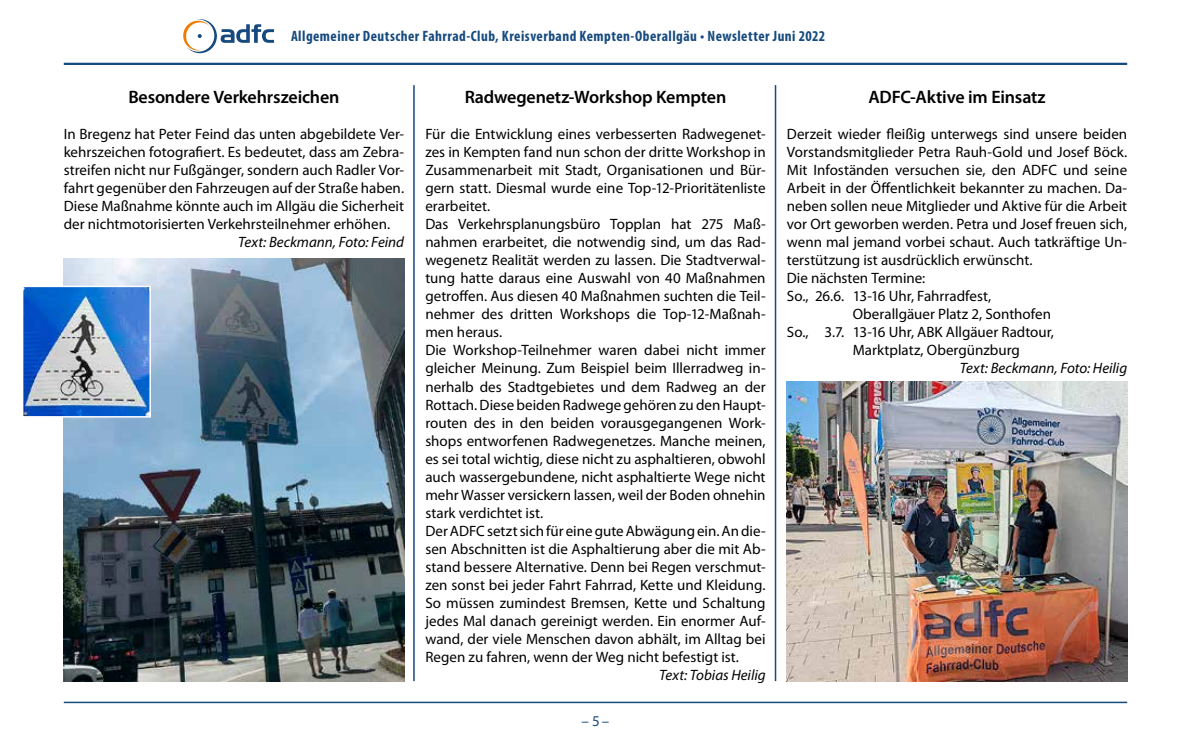
<style>
.page{position:relative;width:1191px;height:745px;background:#fff}
.page>*{position:absolute;margin:0;border:0;box-sizing:border-box;transform-origin:0 0}
.t1{font:600 18px "Myriad Pro";letter-spacing:-.01em;color:#000}
.t2{font:15px/18px "Myriad Pro";color:#000}
.t3{font:700 condensed 15px "Myriad Pro";letter-spacing:.03em;color:#164a7e}
.t4{font:italic 15px "Myriad Pro";color:#000}
.t5{font:15px "Myriad Pro";color:#164a7e}
</style>
<div class="page">
<hr style="left:64px;top:63px;width:1063px;height:2px;background:#164a7e">
<hr style="left:64px;top:701px;width:1063px;height:1px;background:#164a7e">
<svg style="left:183px;top:19px;width:91px;height:34px"></svg>
<hr style="left:413px;top:85px;width:2px;height:595px;background:#164a7e">
<hr style="left:774px;top:85px;width:2px;height:595px;background:#164a7e">
<img style="left:64px;top:258px;width:340px;height:422px">
<img style="left:787px;top:381px;width:340px;height:299px">
<img style="left:25px;top:288px;width:123px;height:126px">
<div style="left:22px;top:285px;width:129px;height:132px;border:2px solid #fff"></div>
<p class="t3" style="left:291px;top:27px;width:535px">Allgemeiner Deutscher Fahrrad-Club, Kreisverband Kempten-Oberallgäu • Newsletter Juni 2022</p>
<p class="t1" style="left:128px;top:86px;width:213px">Besondere Verkehrszeichen</p>
<p class="t2" style="left:64px;top:125px;width:342px;text-align:justify">In Bregenz hat Peter Feind das unten abgebildete Ver&shy;kehrszeichen fotografiert. Es bedeutet, dass am Zebra&shy;streifen nicht nur Fußgänger, sondern auch Radler Vor&shy;fahrt gegenüber den Fahrzeugen auf der Straße haben.<br>Diese Maßnahme könnte auch im Allgäu die Sicherheit der nichtmotorisierten Verkehrsteilnehmer erhöhen.</p>
<p class="t4" style="left:238px;top:233px;width:167px">Text: Beckmann, Foto: Feind</p>
<p class="t1" style="left:465px;top:86px;width:263px">Radwegenetz-Workshop Kempten</p>
<p class="t2" style="left:425px;top:125px;width:342px">Für die Entwicklung eines verbesserten Radwegenet&shy;zes in Kempten fand nun schon der dritte Workshop in Zusammenarbeit mit Stadt, Organisationen und Bür&shy;gern statt. Diesmal wurde eine Top-12-Prioritätenliste erarbeitet.<br>Das Verkehrsplanungsbüro Topplan hat 275 Maß&shy;nahmen erarbeitet, die notwendig sind, um das Rad&shy;wegenetz Realität werden zu lassen. Die Stadtverwal&shy;tung hatte daraus eine Auswahl von 40 Maßnahmen getroffen. Aus diesen 40 Maßnahmen suchten die Teil&shy;nehmer des dritten Workshops die Top-12-Maßnah&shy;men heraus.<br>Die Workshop-Teilnehmer waren dabei nicht immer gleicher Meinung. Zum Beispiel beim Illerradweg in&shy;nerhalb des Stadtgebietes und dem Radweg an der Rottach. Diese beiden Radwege gehören zu den Haupt&shy;routen des in den beiden vorausgegangenen Work&shy;shops entworfenen Radwegenetzes. Manche meinen, es sei total wichtig, diese nicht zu asphaltieren, obwohl auch wassergebundene, nicht asphaltierte Wege nicht mehr Wasser versickern lassen, weil der Boden ohnehin stark verdichtet ist.<br>Der ADFC setzt sich für eine gute Abwägung ein. An die&shy;sen Abschnitten ist die Asphaltierung aber die mit Ab&shy;stand bessere Alternative. Denn bei Regen verschmut&shy;zen sonst bei jeder Fahrt Fahrrad, Kette und Kleidung.<br>So müssen zumindest Bremsen, Kette und Schaltung jedes Mal danach gereinigt werden. Ein enormer Auf&shy;wand, der viele Menschen davon abhält, im Alltag bei Regen zu fahren, wenn der Weg nicht befestigt ist.</p>
<p class="t4" style="left:659px;top:665px;width:108px">Text: Tobias Heilig</p>
<p class="t5" style="left:581px;top:711px;width:29px">– 5–</p>
<p class="t1" style="left:868px;top:86px;width:179px">ADFC-Aktive im Einsatz</p>
<p class="t2" style="left:787px;top:125px;width:342px">Derzeit wieder fleißig unterwegs sind unsere beiden</p>
<p class="t2" style="left:787px;top:143px;width:342px">Vorstandsmitglieder Petra Rauh-Gold und Josef Böck.</p>
<p class="t2" style="left:787px;top:161px;width:342px">Mit Infoständen versuchen sie, den ADFC und seine</p>
<p class="t2" style="left:787px;top:179px;width:342px">Arbeit in der Öffentlichkeit bekannter zu machen. Da-</p>
<p class="t2" style="left:787px;top:197px;width:342px">neben sollen neue Mitglieder und Aktive für die Arbeit</p>
<p class="t2" style="left:787px;top:215px;width:342px">vor Ort geworben werden. Petra und Josef freuen sich,</p>
<p class="t2" style="left:787px;top:233px;width:342px">wenn mal jemand vorbei schaut. Auch tatkräftige Un-</p>
<p class="t2" style="left:787px;top:251px;width:247px">terstützung ist ausdrücklich erwünscht.</p>
<p class="t2" style="left:787px;top:269px;width:140px">Die nächsten Termine:</p>
<p class="t2" style="left:787px;top:287px;width:206px">So., 26.6. 13-16 Uhr, Fahrradfest,</p>
<p class="t2" style="left:853px;top:305px;width:200px">Oberallgäuer Platz 2, Sonthofen</p>
<p class="t2" style="left:787px;top:323px;width:269px">So., 3.7. 13-16 Uhr, ABK Allgäuer Radtour,</p>
<p class="t2" style="left:853px;top:341px;width:169px">Marktplatz, Obergünzburg</p>
<p class="t4" style="left:960px;top:359px;width:169px">Text: Beckmann, Foto: Heilig</p>
</div>
